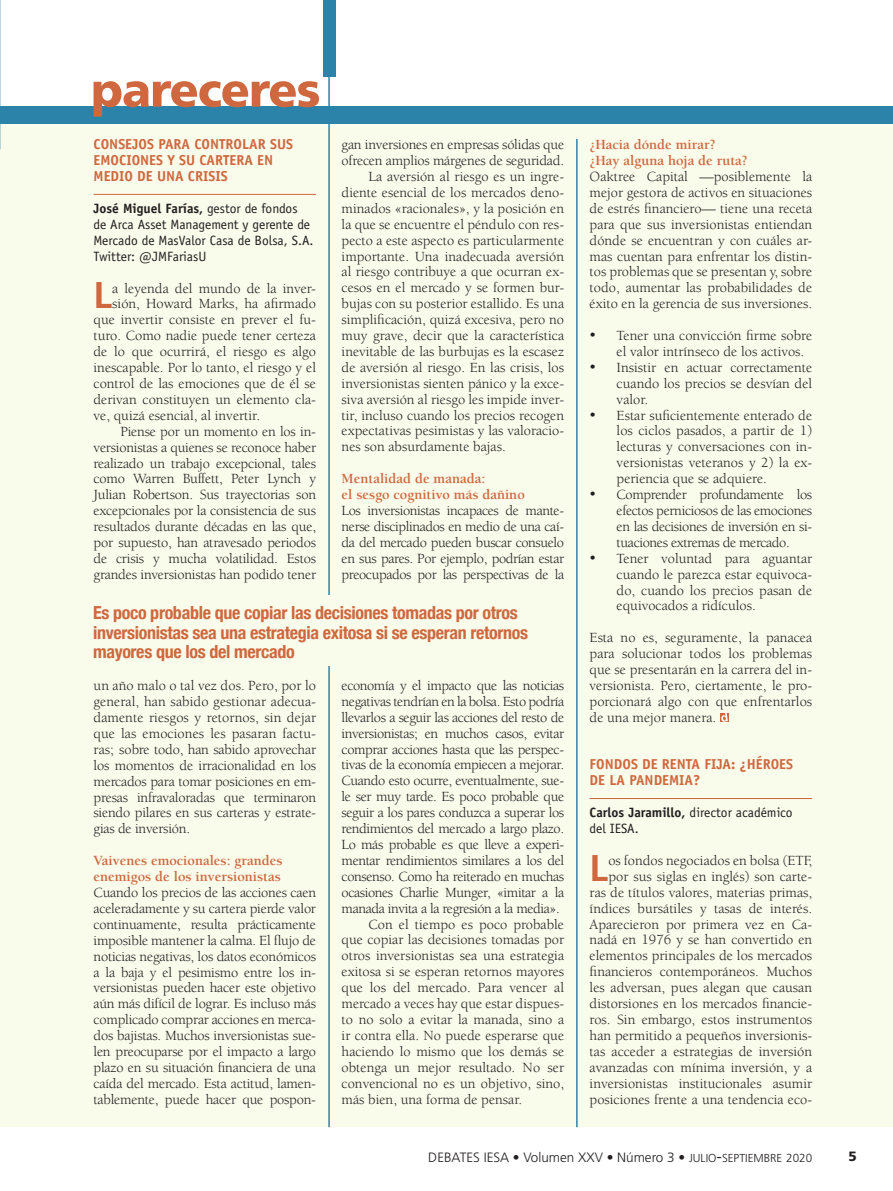
<style>
.page{position:relative;width:893px;height:1191px;background:#fff}
.page>*{position:absolute;margin:0;border:0;box-sizing:border-box;transform-origin:0 0}
.t1{font:700 37.2px "Frutiger";color:#cf683e}
.t2{font:700 condensed 18px/19.5px "Helvetica Neue";letter-spacing:-.02em;color:#cf683e}
.t3{font:14.4px/15.9px "Berkeley Std";color:#231f20;text-align:justify}
.Heading_1{font:700 14.4px/15.9px "Berkeley Std";color:#cf683e}
.t4{font:700 14.4px/15.9px "Officina Sans Std";color:#cf683e}
.t5{font:13.5px/15.9px "Officina Sans Std";color:#231f20}
.t6{font:300 13.5px "Frutiger";color:#231f20}
.t7{font:900 13.5px "Frutiger";color:#231f20}
.s1{font-weight:700}
.s2{font-size:11.55px}
.s3{font-size:16.5px}
.s4{font-size:11.7px}
</style>
<div class="page">
<div style="left:0;top:107px;width:893px;height:1020px;background:#f9fbeb"></div>
<div style="left:0;top:106px;width:893px;height:17px;background:#2c83aa"></div>
<hr style="left:328px;top:0;width:2px;height:1127px;background:#2c83aa">
<div style="left:323px;top:0;width:12px;height:77px;background:#2c83aa"></div>
<svg style="left:94px;top:81px;width:225px;height:36px"></svg>
<hr style="left:576px;top:139px;width:2px;height:988px;background:#2c83aa">
<hr style="left:94px;top:194px;width:222px;height:1px;background:#cf683e">
<hr style="left:590px;top:798px;width:222px;height:1px;background:#cf683e">
<div style="left:720px;top:712px;width:9px;height:9px;background:#cf683e"></div>
<svg style="left:721px;top:712px;width:7px;height:10px"></svg>
<svg style="left:0;top:0;width:1px;height:149px"></svg>
<div style="left:291px;top:595px;width:74px;height:70px;background:#f9fbeb"></div>
<p class="t4" style="left:94px;top:136px;width:201px">CONSEJOS PARA CONTROLAR SUS<br>EMOCIONES Y SU CARTERA EN<br>MEDIO DE UNA CRISIS</p>
<p class="t5" style="left:94px;top:200px;width:222px"><span class="s1">José Miguel Farías,</span> gestor de fondos de Arca Asset Management y gerente de Mercado de MasValor Casa de Bolsa, S.A.<br>Twitter: @JMFariasU</p>
<p class="t1" style="left:94px;top:274px;width:20px">L</p>
<p class="t3" style="left:112px;top:280px;width:205px">a leyenda del mundo de la inver-</p>
<p class="t3" style="left:112px;top:296px;width:205px">sión, Howard Marks, ha afirmado</p>
<p class="t3" style="left:94px;top:312px;width:224px">que invertir consiste en prever el fu-</p>
<p class="t3" style="left:94px;top:328px;width:224px">turo. Como nadie puede tener certeza</p>
<p class="t3" style="left:94px;top:344px;width:224px">de lo que ocurrirá, el riesgo es algo</p>
<p class="t3" style="left:94px;top:360px;width:224px">inescapable. Por lo tanto, el riesgo y el</p>
<p class="t3" style="left:94px;top:376px;width:224px">control de las emociones que de él se</p>
<p class="t3" style="left:94px;top:392px;width:224px">derivan constituyen un elemento cla-</p>
<p class="t3" style="left:94px;top:407px;width:168px">ve, quizá esencial, al invertir.</p>
<p class="t3" style="left:94px;top:423px;width:224px;text-indent:27px">Piense por un momento en los in&shy;versionistas a quienes se reconoce haber realizado un trabajo excepcional, tales como Warren Buffett, Peter Lynch y Julian Robertson. Sus trayectorias son excepcionales por la consistencia de sus resultados durante décadas en las que, por supuesto, han atravesado periodos de crisis y mucha volatilidad. Estos grandes inversionistas han podido tener</p>
<p class="t3" style="left:342px;top:137px;width:224px">gan inversiones en empresas sólidas que ofrecen amplios márgenes de seguridad.</p>
<p class="t3" style="left:342px;top:169px;width:224px;text-indent:27px">La aversión al riesgo es un ingre&shy;diente esencial de los mercados deno&shy;minados «racionales», y la posición en la que se encuentre el péndulo con res&shy;pecto a este aspecto es particularmente importante. Una inadecuada aversión al riesgo contribuye a que ocurran ex&shy;cesos en el mercado y se formen bur&shy;bujas con su posterior estallido. Es una simplificación, quizá excesiva, pero no muy grave, decir que la característica inevitable de las burbujas es la escasez de aversión al riesgo. En las crisis, los inversionistas sienten pánico y la exce&shy;siva aversión al riesgo les impide inver&shy;tir, incluso cuando los precios recogen expectativas pesimistas y las valoracio&shy;nes son absurdamente bajas.</p>
<p class="Heading_1" style="left:342px;top:471px;width:145px">Mentalidad de manada:</p>
<p class="Heading_1" style="left:342px;top:487px;width:185px">el sesgo cognitivo más dañino</p>
<p class="t3" style="left:342px;top:503px;width:224px">Los inversionistas incapaces de mante&shy;nerse disciplinados en medio de una caí&shy;da del mercado pueden buscar consuelo en sus pares. Por ejemplo, podrían estar preocupados por las perspectivas de la</p>
<p class="t2" style="left:93px;top:602px;width:437px">Es poco probable que copiar las decisiones tomadas por otros inversionistas sea una estrategia exitosa si se esperan retornos mayores que los del mercado</p>
<p class="t3" style="left:94px;top:678px;width:224px">un año malo o tal vez dos. Pero, por lo general, han sabido gestionar adecua&shy;damente riesgos y retornos, sin dejar que las emociones les pasaran factu&shy;ras; sobre todo, han sabido aprovechar los momentos de irracionalidad en los mercados para tomar posiciones en em&shy;presas infravaloradas que terminaron siendo pilares en sus carteras y estrate&shy;gias de inversión.</p>
<p class="Heading_1" style="left:94px;top:853px;width:190px">Vaivenes emocionales: grandes enemigos de los inversionistas</p>
<p class="t3" style="left:94px;top:884px;width:224px">Cuando los precios de las acciones caen aceleradamente y su cartera pierde valor continuamente, resulta prácticamente imposible mantener la calma. El flujo de noticias negativas, los datos económicos a la baja y el pesimismo entre los in&shy;versionistas pueden hacer este objetivo aún más difícil de lograr. Es incluso más complicado comprar acciones en merca&shy;dos bajistas. Muchos inversionistas sue&shy;len preocuparse por el impacto a largo plazo en su situación financiera de una caída del mercado. Esta actitud, lamen&shy;tablemente, puede hacer que pospon-</p>
<p class="t3" style="left:342px;top:677px;width:224px">economía y el impacto que las noticias negativas tendrían en la bolsa. Esto podría llevarlos a seguir las acciones del resto de inversionistas; en muchos casos, evitar comprar acciones hasta que las perspec&shy;tivas de la economía empiecen a mejorar.<br>Cuando esto ocurre, eventualmente, sue&shy;le ser muy tarde. Es poco probable que seguir a los pares conduzca a superar los rendimientos del mercado a largo plazo.<br>Lo más probable es que lleve a experi&shy;mentar rendimientos similares a los del consenso. Como ha reiterado en muchas ocasiones Charlie Munger, «imitar a la manada invita a la regresión a la media».</p>
<p class="t3" style="left:342px;top:916px;width:224px;text-indent:27px">Con el tiempo es poco probable que copiar las decisiones tomadas por otros inversionistas sea una estrategia exitosa si se esperan retornos mayores que los del mercado. Para vencer al mercado a veces hay que estar dispues&shy;to no solo a evitar la manada, sino a ir contra ella. No puede esperarse que haciendo lo mismo que los demás se obtenga un mejor resultado. No ser convencional no es un objetivo, sino, más bien, una forma de pensar.</p>
<p class="Heading_1" style="left:590px;top:137px;width:127px">¿Hacia dónde mirar?</p>
<p class="Heading_1" style="left:590px;top:153px;width:160px">¿Hay alguna hoja de ruta?</p>
<p class="t3" style="left:590px;top:169px;width:224px">Oaktree Capital —posiblemente la mejor gestora de activos en situaciones de estrés financiero— tiene una receta para que sus inversionistas entiendan dónde se encuentran y con cuáles ar&shy;mas cuentan para enfrentar los distin&shy;tos problemas que se presentan y, sobre todo, aumentar las probabilidades de éxito en la gerencia de sus inversiones.</p>
<p class="t3" style="left:617px;top:328px;width:197px;text-indent:-27px">• Tener una convicción firme sobre el valor intrínseco de los activos.</p>
<p class="t3" style="left:617px;top:359px;width:197px;text-indent:-27px">• Insistir en actuar correctamente cuando los precios se desvían del valor.</p>
<p class="t3" style="left:617px;top:407px;width:197px;text-indent:-27px">• Estar suficientemente enterado de los ciclos pasados, a partir de 1) lecturas y conversaciones con in&shy;versionistas veteranos y 2) la ex&shy;periencia que se adquiere.</p>
<p class="t3" style="left:617px;top:487px;width:197px;text-indent:-27px">• Comprender profundamente los efectos perniciosos de las emociones en las decisiones de inversión en si&shy;tuaciones extremas de mercado.</p>
<p class="t3" style="left:617px;top:550px;width:197px;text-indent:-27px">• Tener voluntad para aguantar cuando le parezca estar equivoca&shy;do, cuando los precios pasan de equivocados a ridículos.</p>
<p class="t3" style="left:590px;top:630px;width:224px">Esta no es, seguramente, la panacea para solucionar todos los problemas que se presentarán en la carrera del in&shy;versionista. Pero, ciertamente, le pro&shy;porcionará algo con que enfrentarlos de una mejor manera.</p>
<p class="t4" style="left:590px;top:756px;width:205px">FONDOS DE RENTA FIJA: ¿HÉROES<br>DE LA PANDEMIA?</p>
<p class="t5" style="left:590px;top:804px;width:205px"><span class="s1">Carlos Jaramillo,</span> director académico del IESA.</p>
<p class="t1" style="left:590px;top:846px;width:20px">L</p>
<p class="t3" style="left:590px;top:852px;width:224px;text-align:right">os fondos negociados en bolsa (ETF, por sus siglas en inglés) son carte&shy;ras de títulos valores, materias primas, índices bursátiles y tasas de interés.<br>Aparecieron por primera vez en Ca&shy;nadá en 1976 y se han convertido en elementos principales de los mercados financieros contemporáneos. Muchos les adversan, pues alegan que causan distorsiones en los mercados financie&shy;ros. Sin embargo, estos instrumentos han permitido a pequeños inversionis&shy;tas acceder a estrategias de inversión avanzadas con mínima inversión, y a inversionistas institucionales asumir posiciones frente a una tendencia eco-</p>
<p class="t6" style="left:428px;top:1150px;width:385px">DEBATES IESA • Volumen XXV • Número 3 • <span class="s2">JULIO</span><span class="s3">-</span><span class="s2">SEPTIEMBRE</span> <span class="s4">2020</span></p>
<p class="t7" style="left:848px;top:1148px;width:10px">5</p>
</div>
